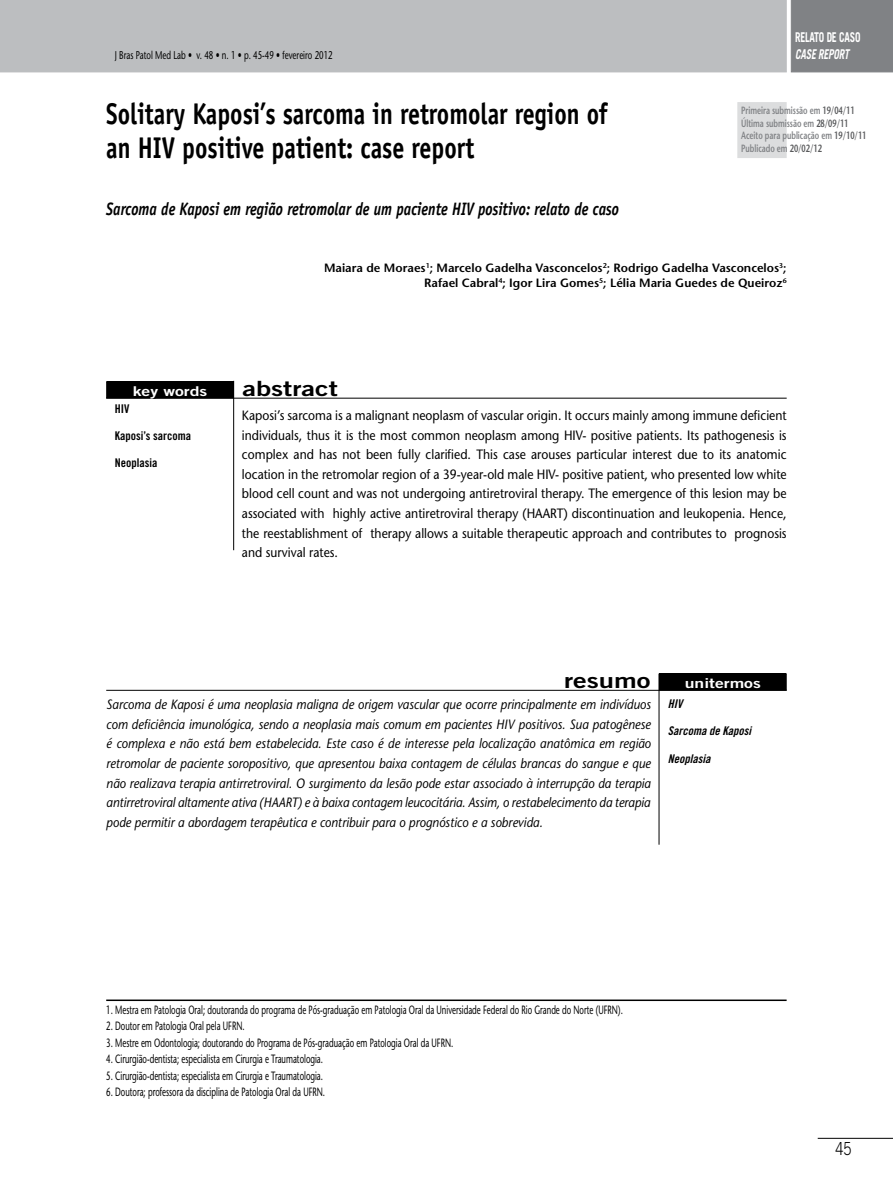
<style>
.page{position:relative;width:893px;height:1183px;background:#fff}
.page>*{position:absolute;margin:0;border:0;box-sizing:border-box;transform-origin:0 0}
.t1{font:700 30px/34.5px "Officina Sans Std";color:#000;scale:.8 1}
.t2{font:21px "Trade Gothic LT Std Bd 2";color:#000;scale:1.3 1}
.t3{font:italic 700 18px "Officina Sans Std";color:#000;scale:.8 1}
.t4{font:300 18px "Trade Gothic LT Std";color:#000;scale:.8 1}
.t5{font:500 13.5px/19.5px "Stone Sans Std";color:#000;text-align:justify;scale:.9 1}
.t6{font:italic 500 13.5px/19.5px "Stone Sans Std";color:#000;text-align:justify;scale:.9 1}
.t7{font:13.5px "Trade Gothic LT Std Bd 2";color:#fff;scale:1.3 1}
.t8{font:700 13.5px "Trade Gothic LT Std";letter-spacing:-.02em;color:#fff;scale:.73 1}
.t9{font:italic 700 13.5px "Trade Gothic LT Std";letter-spacing:-.02em;color:#fff;scale:.73 1}
.t10{font:500 12px "Stone Sans Std";color:#000;scale:.65 1}
.t11{font:600 12px/14.4px "Stone Sans Std";color:#000;text-align:right}
.t12{font:12px "Trade Gothic LT Std Bd Cn 20";color:#000}
.t13{font:12px "Trade Gothic LT Std Bd Cn 20 Obl";color:#000}
.t14{font:500 11.25px "Stone Sans Std";color:#000;scale:.7 1}
.t15{font:600 10.5px/12.6px "Stone Sans Std";color:#808285;scale:.7 1}
.s1{color:#58595b}
</style>
<div class="page">
<div style="left:791px;top:0;width:102px;height:72px;background:#808285"></div>
<div style="left:0;top:0;width:787px;height:72px;background:#bcbec0"></div>
<div style="left:737px;top:102px;width:50px;height:56px;background:#dcddde"></div>
<hr style="left:818px;top:1137px;width:75px;height:1px;background:#000">
<hr style="left:106px;top:999px;width:681px;height:1px;background:#000">
<hr style="left:233px;top:381px;width:1px;height:169px;background:#000">
<div style="left:107px;top:381px;width:126px;height:17px;background:#000"></div>
<hr style="left:106px;top:398px;width:681px;height:1px;background:#000">
<div style="left:659px;top:673px;width:127px;height:17px;background:#000"></div>
<hr style="left:659px;top:673px;width:1px;height:171px;background:#000">
<hr style="left:106px;top:690px;width:681px;height:1px;background:#000">
<p class="t8" style="left:795px;top:29px;width:91px">RELATO DE CASO</p>
<p class="t14" style="left:115px;top:48px;width:313px">J Bras Patol Med Lab • v. 48 • n. 1 • p. 45-49 • fevereiro 2012</p>
<p class="t9" style="left:795px;top:45px;width:75px">CASE REPORT</p>
<h1 class="t1" style="left:106px;top:96px;width:628px">Solitary Kaposi’s sarcoma in retromolar region of an HIV positive patient: case report</h1>
<h3 class="t3" style="left:106px;top:197px;width:642px">Sarcoma de Kaposi em região retromolar de um paciente HIV positivo: relato de caso</h3>
<p class="t15" style="left:741px;top:104px;width:181px">Primeira submissão em <span class="s1">19/04/11<br></span>Última submissão em <span class="s1">28/09/11<br></span>Aceito para publicação em <span class="s1">19/10/11<br></span>Publicado em <span class="s1">20/02/12</span></p>
<p class="t11" style="left:324px;top:261px;width:464px">Maiara de Moraes<sup>1</sup>; Marcelo Gadelha Vasconcelos<sup>2</sup>; Rodrigo Gadelha Vasconcelos<sup>3</sup>;<br>Rafael Cabral<sup>4</sup>; Igor Lira Gomes<sup>5</sup>; Lélia Maria Guedes de Queiroz<sup>6</sup></p>
<p class="t7" style="left:133px;top:383px;width:59px">key words</p>
<h2 class="t2" style="left:242px;top:375px;width:75px">abstract</h2>
<p class="t12" style="left:115px;top:401px;width:16px">HIV</p>
<p class="t12" style="left:115px;top:428px;width:78px">Kaposi’s sarcoma</p>
<p class="t12" style="left:115px;top:455px;width:44px">Neoplasia</p>
<p class="t5" style="left:242px;top:406px;width:607px">Kaposi’s sarcoma is a malignant neoplasm of vascular origin. It occurs mainly among immune deficient individuals, thus it is the most common neoplasm among HIV- positive patients. Its pathogenesis is complex and has not been fully clarified. This case arouses particular interest due to its anatomic location in the retromolar region of a 39-year-old male HIV- positive patient, who presented low white blood cell count and was not undergoing antiretroviral therapy. The emergence of this lesion may be associated with highly active antiretroviral therapy (HAART) discontinuation and leukopenia. Hence, the reestablishment of therapy allows a suitable therapeutic approach and contributes to prognosis and survival rates.</p>
<h2 class="t2" style="left:564px;top:667px;width:68px">resumo</h2>
<p class="t6" style="left:106px;top:694px;width:607px">Sarcoma de Kaposi é uma neoplasia maligna de origem vascular que ocorre principalmente em indivíduos com deficiência imunológica, sendo a neoplasia mais comum em pacientes HIV positivos. Sua patogênese é complexa e não está bem estabelecida. Este caso é de interesse pela localização anatômica em região retromolar de paciente soropositivo, que apresentou baixa contagem de células brancas do sangue e que não realizava terapia antirretroviral. O surgimento da lesão pode estar associado à interrupção da terapia antirretroviral altamente ativa (HAART) e à baixa contagem leucocitária. Assim, o restabelecimento da terapia pode permitir a abordagem terapêutica e contribuir para o prognóstico e a sobrevida.</p>
<p class="t7" style="left:685px;top:675px;width:60px">unitermos</p>
<p class="t13" style="left:668px;top:696px;width:16px">HIV</p>
<p class="t13" style="left:668px;top:723px;width:85px">Sarcoma de Kaposi</p>
<p class="t13" style="left:668px;top:750px;width:44px">Neoplasia</p>
<p class="t10" style="left:106px;top:1002px;width:796px">1. Mestra em Patologia Oral; doutoranda do programa de Pós-graduação em Patologia Oral da Universidade Federal do Rio Grande do Norte (UFRN).</p>
<p class="t10" style="left:106px;top:1018px;width:214px">2. Doutor em Patologia Oral pela UFRN.</p>
<p class="t10" style="left:106px;top:1035px;width:536px">3. Mestre em Odontologia; doutorando do Programa de Pós-graduação em Patologia Oral da UFRN.</p>
<p class="t10" style="left:106px;top:1051px;width:335px">4. Cirurgião-dentista; especialista em Cirurgia e Traumatologia.</p>
<p class="t10" style="left:106px;top:1068px;width:335px">5. Cirurgião-dentista; especialista em Cirurgia e Traumatologia.</p>
<p class="t10" style="left:106px;top:1084px;width:338px">6. Doutora; professora da disciplina de Patologia Oral da UFRN.</p>
<h3 class="t4" style="left:836px;top:1137px;width:22px">45</h3>
</div>
